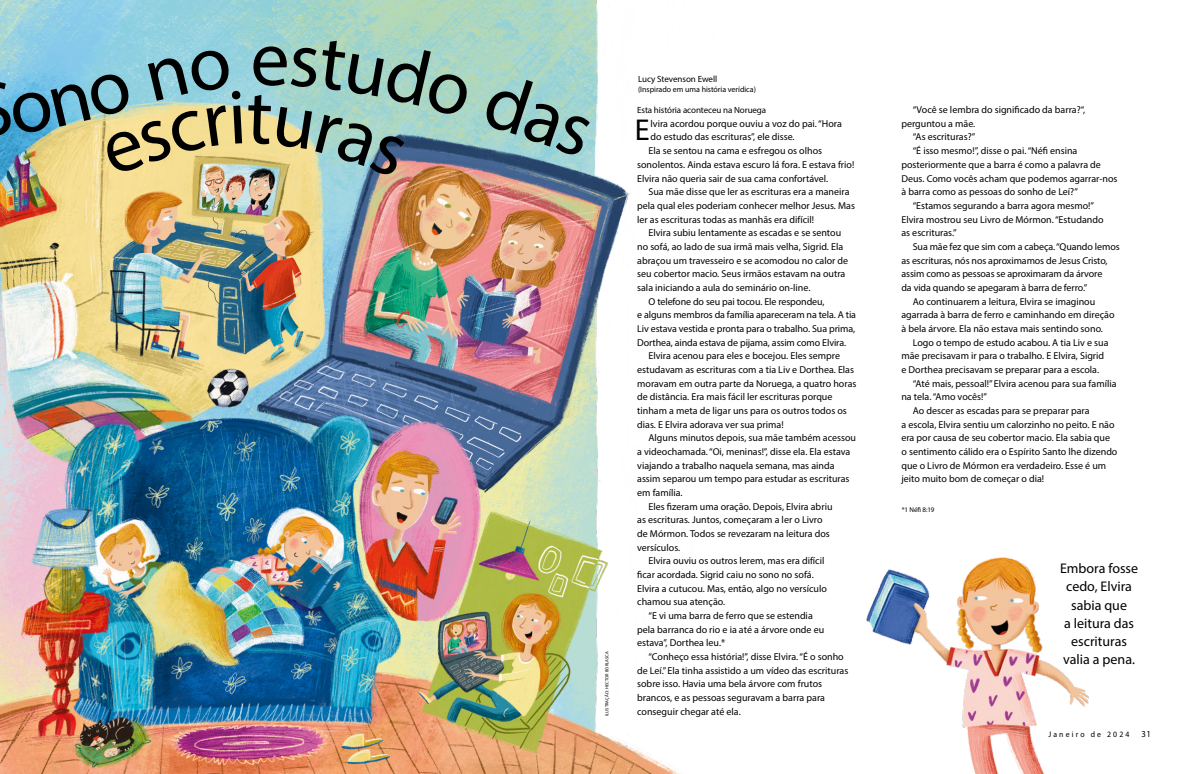
<style>
.page{position:relative;width:1191px;height:774px;background:#fff}
.page>*{position:absolute;margin:0;border:0;box-sizing:border-box;transform-origin:0 0}
.t1{font:78px "Myriad Pro";color:#000}
.p1_first{font:30.3px "Myriad Pro";color:#000}
.t2{font:14px/18px "Myriad Pro";color:#000;text-align:center}
.p1{font:10px/13.7px "Myriad Pro";color:#000}
.p1_first-2{font:10px/13.7px "Myriad Pro";color:#000}
.t3{font:9.2px "Myriad Pro";color:#000;scale:.95 1}
.p1_bio{font:9px "Myriad Pro";letter-spacing:-.01em;color:#000}
.p1_author-name{font:9px "Myriad Pro";letter-spacing:-.005em;color:#000}
.t4{font:8.2px "Myriad Pro";letter-spacing:.28em;color:#000;scale:.95 1}
.p1_author-role{font:8px "Myriad Pro";letter-spacing:-.005em;color:#000}
.p1_note_decimal-1_only{font:7px "Myriad Pro";color:#000}
.t5{font:4.5px "Myriad Pro";letter-spacing:.02em;color:#000}
.s1{font-size:8.5px;color:#969798}
</style>
<div class="page">
<img style="left:0;top:0;width:686px;height:774px">
<img style="left:866px;top:557px;width:223px;height:217px">
<svg style="left:482px;top:71px;width:110px;height:87px"></svg>
<svg style="left:10px;top:39px;width:461px;height:139px"></svg>
<p class="t1" style="left:251px;top:11px;width:41px">e</p>
<p class="t5" style="left:604px;top:716px;width:66px;rotate:-90deg">ILUSTRAÇÃO: HECTOR BORLASCA</p>
<p class="p1_author-name" style="left:638px;top:73px;width:81px">Lucy Stevenson Ewell</p>
<p class="p1_author-role" style="left:638px;top:84px;width:119px">(Inspirado em uma história verídica)</p>
<p class="p1_bio" style="left:637px;top:105px;width:130px">Esta história aconteceu na Noruega</p>
<p class="p1_first" style="left:635px;top:112px;width:16px">E</p>
<p class="p1_first-2" style="left:650px;top:116px;width:193px">lvira acordou porque ouviu a voz do pai. “Hora do estudo das escrituras”, ele disse.</p>
<p class="p1" style="left:637px;top:144px;width:219px;text-indent:11px">Ela se sentou na cama e esfregou os olhos sonolentos. Ainda estava escuro lá fora. E estava frio!<br>Elvira não queria sair de sua cama confortável.</p>
<p class="p1" style="left:637px;top:185px;width:219px;text-indent:11px">Sua mãe disse que ler as escrituras era a maneira pela qual eles poderiam conhecer melhor Jesus. Mas ler as escrituras todas as manhãs era difícil!</p>
<p class="p1" style="left:637px;top:226px;width:212px;text-indent:11px">Elvira subiu lentamente as escadas e se sentou no sofá, ao lado de sua irmã mais velha, Sigrid. Ela abraçou um travesseiro e se acomodou no calor de seu cobertor macio. Seus irmãos estavam na outra sala iniciando a aula do seminário on-line.</p>
<p class="p1" style="left:637px;top:294px;width:220px;text-indent:11px">O telefone do seu pai tocou. Ele respondeu,<br>e alguns membros da família apareceram na tela. A tia Liv estava vestida e pronta para o trabalho. Sua prima, Dorthea, ainda estava de pijama, assim como Elvira.</p>
<p class="p1" style="left:637px;top:349px;width:221px;text-indent:11px">Elvira acenou para eles e bocejou. Eles sempre estudavam as escrituras com a tia Liv e Dorthea. Elas moravam em outra parte da Noruega, a quatro horas de distância. Era mais fácil ler escrituras porque tinham a meta de ligar uns para os outros todos os dias. E Elvira adorava ver sua prima!</p>
<p class="p1" style="left:637px;top:431px;width:220px;text-indent:11px">Alguns minutos depois, sua mãe também acessou a videochamada. “Oi, meninas!”, disse ela. Ela estava viajando a trabalho naquela semana, mas ainda assim separou um tempo para estudar as escrituras em família.</p>
<p class="p1" style="left:637px;top:499px;width:197px;text-indent:11px">Eles fizeram uma oração. Depois, Elvira abriu as escrituras. Juntos, começaram a ler o Livro de Mórmon. Todos se revezaram na leitura dos versículos.</p>
<p class="p1" style="left:637px;top:554px;width:191px;text-indent:11px">Elvira ouviu os outros lerem, mas era difícil ficar acordada. Sigrid caiu no sono no sofá.<br>Elvira a cutucou. Mas, então, algo no versículo chamou sua atenção.</p>
<p class="p1" style="left:637px;top:608px;width:189px;text-indent:11px">“E vi uma barra de ferro que se estendia pela barranca do rio e ia até a árvore onde eu estava”, Dorthea leu.*</p>
<p class="p1" style="left:637px;top:649px;width:213px;text-indent:11px">“Conheço essa história!”, disse Elvira. “É o sonho de Leí.” Ela tinha assistido a um vídeo das escrituras sobre isso. Havia uma bela árvore com frutos brancos, e as pessoas seguravam a barra para conseguir chegar até ela.</p>
<p class="p1" style="left:901px;top:103px;width:185px;text-indent:11px">“Você se lembra do significado da barra?“, perguntou a mãe.</p>
<p class="p1" style="left:912px;top:130px;width:64px">“As escrituras?”</p>
<p class="p1" style="left:901px;top:144px;width:218px;text-indent:11px">“É isso mesmo!”, disse o pai. “Néfi ensina posteriormente que a barra é como a palavra de Deus. Como vocês acham que podemos agarrar-nos à barra como as pessoas do sonho de Leí?”</p>
<p class="p1" style="left:901px;top:198px;width:204px;text-indent:11px">“Estamos segurando a barra agora mesmo!”<br>Elvira mostrou seu Livro de Mórmon. “Estudando as escrituras.”</p>
<p class="p1" style="left:901px;top:239px;width:220px;text-indent:11px">Sua mãe fez que sim com a cabeça. “Quando lemos as escrituras, nós nos aproximamos de Jesus Cristo, assim como as pessoas se aproximaram da árvore<br>da vida quando se apegaram à barra de ferro.”</p>
<p class="p1" style="left:901px;top:294px;width:214px;text-indent:11px">Ao continuarem a leitura, Elvira se imaginou agarrada à barra de ferro e caminhando em direção à bela árvore. Ela não estava mais sentindo sono.</p>
<p class="p1" style="left:901px;top:335px;width:209px;text-indent:11px">Logo o tempo de estudo acabou. A tia Liv e sua mãe precisavam ir para o trabalho. E Elvira, Sigrid e Dorthea precisavam se preparar para a escola.</p>
<p class="p1" style="left:901px;top:376px;width:217px;text-indent:11px">“Até mais, pessoal!” Elvira acenou para sua família na tela. “Amo vocês!”</p>
<p class="p1" style="left:901px;top:403px;width:217px;text-indent:11px">Ao descer as escadas para se preparar para<br>a escola, Elvira sentiu um calorzinho no peito. E não era por causa de seu cobertor macio. Ela sabia que o sentimento cálido era o Espírito Santo lhe dizendo que o Livro de Mórmon era verdadeiro. Esse é um jeito muito bom de começar o dia! <span class="s1">●</span></p>
<p class="p1_note_decimal-1_only" style="left:901px;top:505px;width:34px">*1 Néfi 8:19</p>
<p class="t2" style="left:1060px;top:559px;width:80px">Embora fosse cedo, Elvira sabia que<br>a leitura das escrituras valia a pena.</p>
<p class="t4" style="left:1048px;top:729px;width:87px">Janeiro de 2024</p>
<p class="t3" style="left:1141px;top:728px;width:11px">31</p>
</div>
